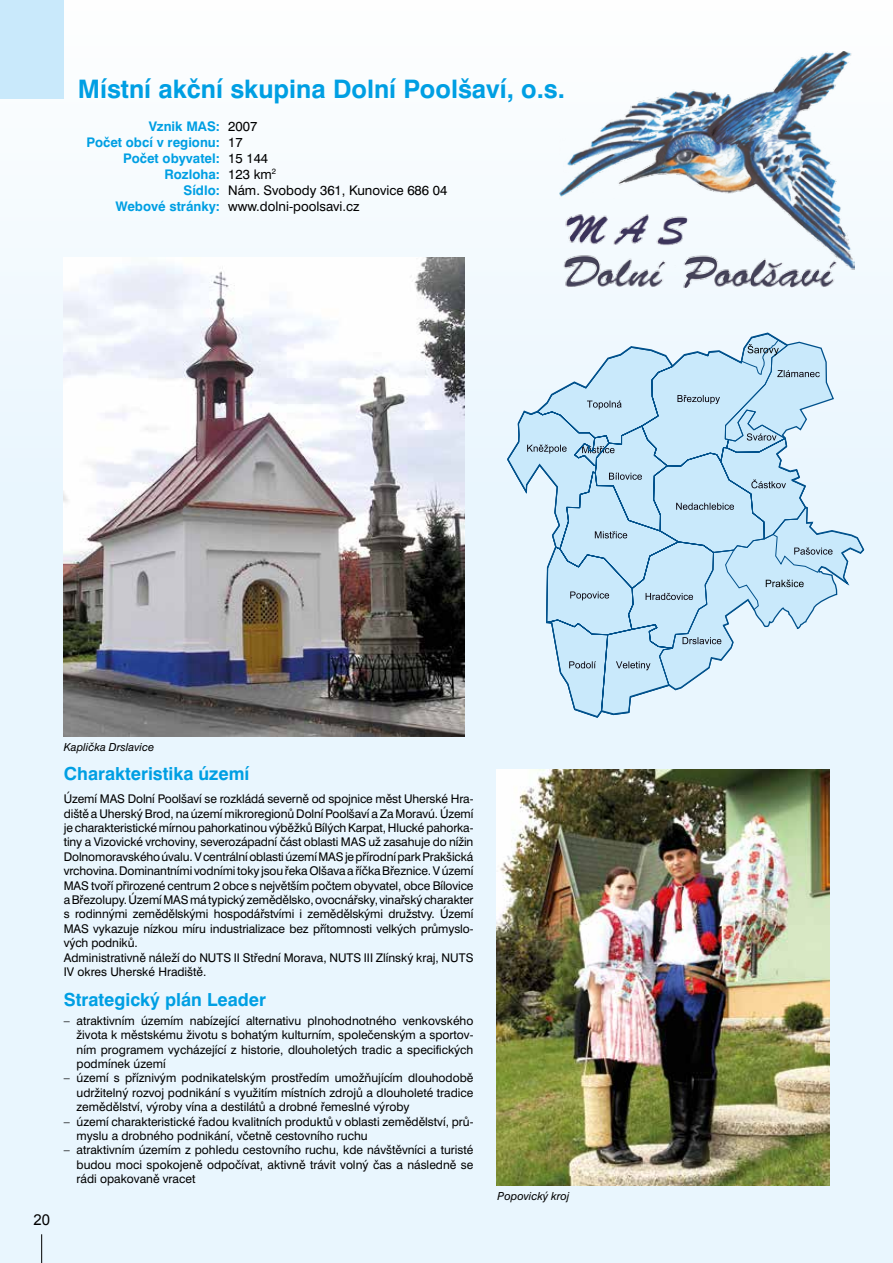
<style>
.page{position:relative;width:893px;height:1263px;background:#e9f6fe}
.page>*{position:absolute;margin:0;border:0;box-sizing:border-box;transform-origin:0 0}
.t1{font:700 25.5px "Swiss 721 AT";color:#009fe3}
.t2{font:700 18px "Swiss 721 AT";color:#009fe3}
.t3{font:15px "Arial";color:#000}
.t4{font:13.2px "Swiss 721 AT";color:#000}
.t5{font:700 13.2px/15.9px "Swiss 721 AT";color:#009fe3}
.t6{font:12px/14.4px "Swiss 721 AT";letter-spacing:-.01em;color:#000;text-align:justify}
.t7{font:italic 11.1px "Swiss 721 AT";color:#000}
.s1{font-weight:400;color:#000}
.s2{font-weight:700;color:#009fe3}
</style>
<div class="page">
<div style="left:0;top:0;width:893px;height:502px;background:#f7fbfe"></div>
<img style="left:64px;top:258px;width:400px;height:479px">
<img style="left:559px;top:52px;width:295px;height:235px">
<svg style="left:506px;top:332px;width:359px;height:386px"></svg>
<svg style="left:741px;top:339px;width:79px;height:38px;background:#b2d2e5"></svg>
<svg style="left:527px;top:433px;width:337px;height:257px"></svg>
<img style="left:496px;top:769px;width:333px;height:417px">
<div style="left:0;top:0;width:64px;height:99px;background:#c9e9fb"></div>
<svg style="left:41px;top:1234px;width:1px;height:29px"></svg>
<h1 class="t1" style="left:78px;top:73px;width:489px">Místní akční skupina Dolní Poolšaví, o.s.</h1>
<p class="t5" style="left:86px;top:118px;width:172px;text-indent:62px">Vznik MAS: <span class="s1">2007<br></span>Počet obcí v regionu: <span class="s1">17</span></p>
<p class="t5" style="left:123px;top:150px;width:147px">Počet obyvatel: <span class="s1">15 144</span></p>
<p class="t5" style="left:164px;top:166px;width:113px">Rozloha: <span class="s1">123 km</span><sup>2</sup></p>
<p class="t4" style="left:184px;top:182px;width:265px"><span class="s2">Sídlo:</span> Nám. Svobody 361, Kunovice 686 04</p>
<p class="t4" style="left:115px;top:198px;width:246px"><span class="s2">Webové stránky:</span> www.dolni-poolsavi.cz</p>
<p class="t3" style="left:33px;top:1210px;width:18px">20</p>
<p class="t7" style="left:64px;top:740px;width:92px">Kaplička Drslavice</p>
<h2 class="t2" style="left:64px;top:763px;width:187px">Charakteristika území</h2>
<p class="t6" style="left:64px;top:792px;width:411px;text-align:left">Území MAS Dolní Poolšaví se rozkládá severně od spojnice měst Uherské Hra&shy;diště a Uherský Brod, na území mikroregionů Dolní Poolšaví a Za Moravú. Území je charakteristické mírnou pahorkatinou výběžků Bílých Karpat, Hlucké pahorka&shy;tiny a Vizovické vrchoviny, severozápadní část oblasti MAS už zasahuje do nížin Dolnomoravského úvalu. V centrální oblasti území MAS je přírodní park Prakšická vrchovina. Dominantními vodními toky jsou řeka Olšava a říčka Březnice. V území MAS tvoří přirozené centrum 2 obce s největším počtem obyvatel, obce Bílovice a Březolupy. Území MAS má typický zemědělsko, ovocnářsky, vinařský charakter s rodinnými zemědělskými hospodářstvími i zemědělskými družstvy. Území MAS vykazuje nízkou míru industrializace bez přítomnosti velkých průmyslo&shy;vých podniků.<br>Administrativně náleží do NUTS II Střední Morava, NUTS III Zlínský kraj, NUTS IV okres Uherské Hradiště.</p>
<h2 class="t2" style="left:64px;top:989px;width:204px">Strategický plán Leader</h2>
<p class="t6" style="left:77px;top:1013px;width:398px;text-indent:-13px">– atraktivním územím nabízející alternativu plnohodnotného venkovského života k městskému životu s bohatým kulturním, společenským a sportov&shy;ním programem vycházející z historie, dlouholetých tradic a specifických podmínek území</p>
<p class="t6" style="left:77px;top:1071px;width:398px;text-indent:-13px">– území s příznivým podnikatelským prostředím umožňujícím dlouhodobě udržitelný rozvoj podnikání s využitím místních zdrojů a dlouholeté tradice zemědělství, výroby vína a destilátů a drobné řemeslné výroby</p>
<p class="t6" style="left:77px;top:1114px;width:398px;text-indent:-13px">– území charakteristické řadou kvalitních produktů v oblasti zemědělství, prů&shy;myslu a drobného podnikání, včetně cestovního ruchu</p>
<p class="t6" style="left:77px;top:1143px;width:398px;text-indent:-13px">– atraktivním územím z pohledu cestovního ruchu, kde návštěvníci a turisté budou moci spokojeně odpočívat, aktivně trávit volný čas a následně se rádi opakovaně vracet</p>
<p class="t7" style="left:497px;top:1189px;width:73px">Popovický kroj</p>
</div>
